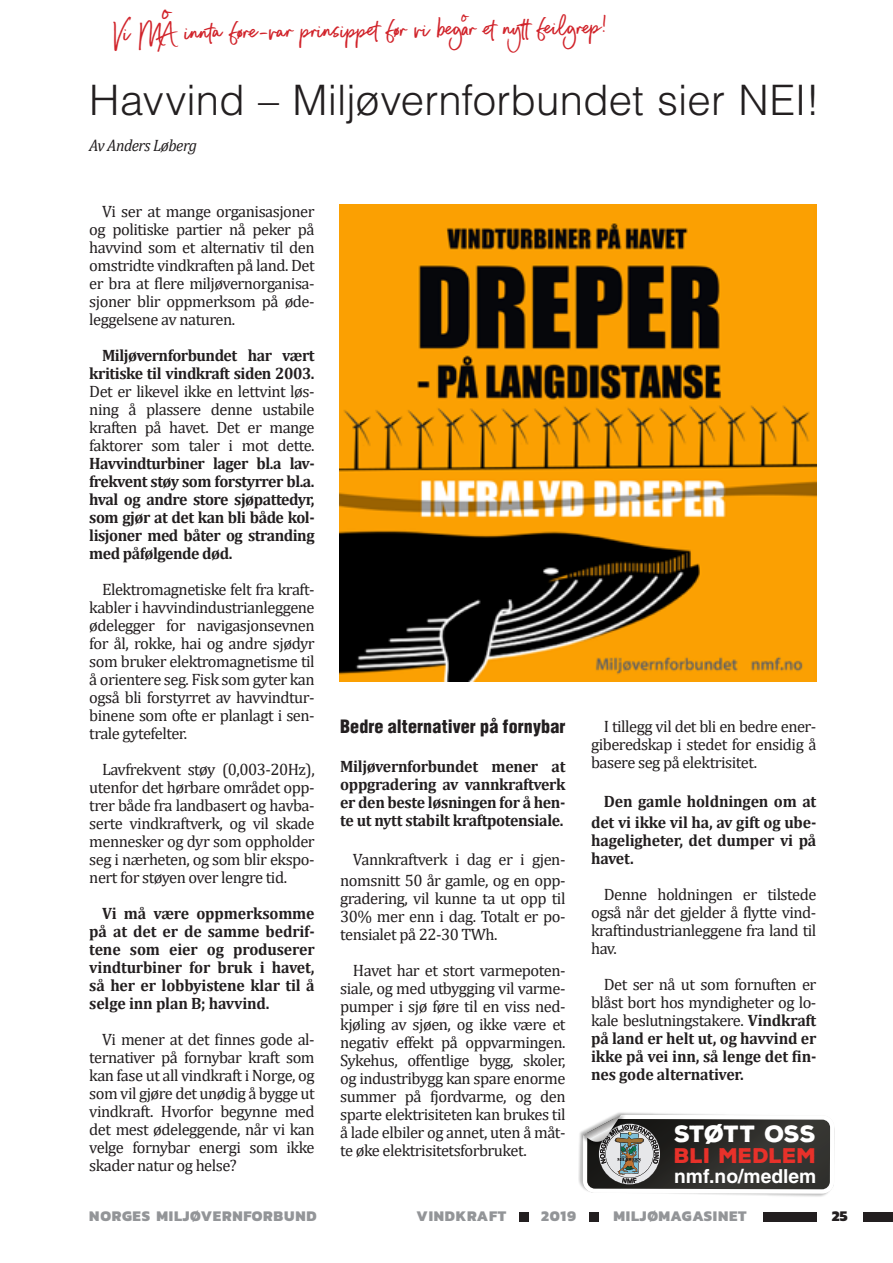
<style>
.page{position:relative;width:893px;height:1263px;background:#fff}
.page>*{position:absolute;margin:0;border:0;box-sizing:border-box;transform-origin:0 0}
.t1{font:42px "Backlash Script Alt";color:#d1232a}
.t2{font:300 42px "Helvetica";color:#231f20}
.t3{font:900 22.8px "Nexa Rust Sans";letter-spacing:-.025em;color:#fff}
.t4{font:900 20.55px "Nexa Rust Sans";color:#e8312a}
.t5{font:700 19.35px "Helvetica";color:#fff}
.Avsnittsmal_1{font:900 condensed 18px "Helvetica";letter-spacing:.005em;color:#231f20}
.Avsnittsmal_1-2{font:16.5px/18px "Cambria";letter-spacing:-.03em;color:#231f20;text-align:justify}
.Avsnittsmal_1-3{font:700 16.5px/18px "Cambria";letter-spacing:-.01em;color:#231f20;text-align:justify;scale:.96 1}
.t6{font:italic 16.5px "Cambria";letter-spacing:-.03em;color:#231f20;scale:.96 1}
.t7{font:800 15px "Kanit";letter-spacing:.05em;color:#939598}
.t8{font:800 15px "Kanit";color:#231f20}
.s1{font-weight:400}
</style>
<div class="page">
<div style="left:863px;top:1212px;width:30px;height:9px;background:#231f20"></div>
<div style="left:763px;top:1212px;width:53px;height:9px;background:#231f20"></div>
<div style="left:519px;top:1212px;width:10px;height:9px;background:#231f20"></div>
<div style="left:589px;top:1212px;width:9px;height:9px;background:#231f20"></div>
<img style="left:339px;top:204px;width:477px;height:477px">
<img style="left:578px;top:1112px;width:257px;height:85px">
<img style="left:578px;top:1112px;width:51px;height:38px">
<svg style="left:583px;top:1115px;width:251px;height:78px;background:#5e5e5b"></svg>
<p class="t1" style="left:113px;top:14px;width:495px;rotate:-1deg">Vi MÅ innta føre-var prinsippet før vi begår et nytt feilgrep!</p>
<p class="t2" style="left:89px;top:74px;width:732px">Havvind – Miljøvernforbundet sier NEI!</p>
<p class="t6" style="left:89px;top:134px;width:114px">Av Anders Løberg</p>
<p class="Avsnittsmal_1-2" style="left:89px;top:202px;width:227px;text-indent:13px">Vi ser at mange organisasjoner og politiske partier nå peker på havvind som et alternativ til den omstridte vindkraften på land. Det er bra at flere miljøvernorganisa&shy;sjoner blir oppmerksom på øde&shy;leggelsene av naturen.</p>
<p class="Avsnittsmal_1-3" style="left:89px;top:346px;width:236px;text-indent:13px">Miljøvernforbundet har vært kritiske til vindkraft siden 2003.<br><span class="s1">Det er likevel ikke en lettvint løs&shy;ning å plassere denne ustabile kraften på havet. Det er mange faktorer som taler i mot dette.<br></span>Havvindturbiner lager bl.a lav&shy;frekvent støy som forstyrrer bl.a. hval og andre store sjøpattedyr, som gjør at det kan bli både kol&shy;lisjoner med båter og stranding med påfølgende død.</p>
<p class="Avsnittsmal_1-2" style="left:89px;top:580px;width:227px;text-indent:13px">Elektromagnetiske felt fra kraft&shy;kabler i havvindindustrianleggene ødelegger for navigasjonsevnen for ål, rokke, hai og andre sjødyr som bruker elektromagnetisme til å orientere seg. Fisk som gyter kan også bli forstyrret av havvindtur&shy;binene som ofte er planlagt i sen&shy;trale gytefelter.</p>
<p class="Avsnittsmal_1-2" style="left:89px;top:760px;width:227px;text-indent:13px">Lavfrekvent støy (0,003-20Hz), utenfor det hørbare området opp&shy;trer både fra landbasert og havba&shy;serte vindkraftverk, og vil skade mennesker og dyr som oppholder seg i nærheten, og som blir ekspo&shy;nert for støyen over lengre tid.</p>
<p class="Avsnittsmal_1-3" style="left:89px;top:904px;width:236px;text-indent:13px">Vi må være oppmerksomme på at det er de samme bedrif&shy;tene som eier og produserer vindturbiner for bruk i havet, så her er lobbyistene klar til å selge inn plan B; havvind.</p>
<p class="Avsnittsmal_1-2" style="left:89px;top:1030px;width:227px;text-indent:13px">Vi mener at det finnes gode al&shy;ternativer på fornybar kraft som kan fase ut all vindkraft i Norge, og som vil gjøre det unødig å bygge ut vindkraft. Hvorfor begynne med det mest ødeleggende, når vi kan velge fornybar energi som ikke skader natur og helse?</p>
<p class="Avsnittsmal_1" style="left:340px;top:715px;width:227px">Bedre alternativer på fornybar</p>
<p class="Avsnittsmal_1-3" style="left:340px;top:757px;width:236px">Miljøvernforbundet mener at oppgradering av vannkraftverk er den beste løsningen for å hen&shy;te ut nytt stabilt kraftpotensiale.</p>
<p class="Avsnittsmal_1-2" style="left:340px;top:849px;width:227px;line-height:21px;text-align:right">Vannkraftverk i dag er i gjen&shy;nomsnitt 50 år gamle, og en opp-</p>
<p class="Avsnittsmal_1-2" style="left:340px;top:889px;width:227px">gradering, vil kunne ta ut opp til 30% mer enn i dag. Totalt er po&shy;tensialet på 22-30 TWh.</p>
<p class="Avsnittsmal_1-2" style="left:340px;top:961px;width:227px;text-indent:13px">Havet har et stort varmepoten&shy;siale, og med utbygging vil varme&shy;pumper i sjø føre til en viss ned&shy;kjøling av sjøen, og ikke være et negativ effekt på oppvarmingen.<br>Sykehus, offentlige bygg, skoler, og industribygg kan spare enorme summer på fjordvarme, og den sparte elektrisiteten kan brukes til å lade elbiler og annet, uten å måt&shy;te øke elektrisitetsforbruket.</p>
<p class="Avsnittsmal_1-2" style="left:591px;top:717px;width:227px;text-indent:13px">I tillegg vil det bli en bedre ener&shy;giberedskap i stedet for ensidig å basere seg på elektrisitet.</p>
<p class="Avsnittsmal_1-3" style="left:591px;top:790px;width:236px;line-height:21px;text-align:right">Den gamle holdningen om at det vi ikke vil ha, av gift og ube-</p>
<p class="Avsnittsmal_1-3" style="left:591px;top:831px;width:236px">hageligheter, det dumper vi på havet.</p>
<p class="Avsnittsmal_1-2" style="left:591px;top:885px;width:227px;text-indent:13px">Denne holdningen er tilstede også når det gjelder å flytte vind&shy;kraftindustrianleggene fra land til hav.</p>
<p class="Avsnittsmal_1-3" style="left:591px;top:975px;width:236px;text-indent:13px"><span class="s1">Det ser nå ut som fornuften er blåst bort hos myndigheter og lo&shy;kale beslutningstakere.</span> Vindkraft på land er helt ut, og havvind er ikke på vei inn, så lenge det fin&shy;nes gode alternativer.</p>
<p class="t3" style="left:674px;top:1118px;width:144px">STØTT OSS</p>
<p class="t4" style="left:674px;top:1142px;width:144px">BLI MEDLEM</p>
<p class="t5" style="left:674px;top:1164px;width:144px">nmf.no/medlem</p>
<p class="t7" style="left:89px;top:1204px;width:229px">NORGES MILJØVERNFORBUND</p>
<p class="t7" style="left:416px;top:1204px;width:91px">VINDKRAFT</p>
<p class="t7" style="left:541px;top:1204px;width:36px">2019</p>
<p class="t7" style="left:613px;top:1204px;width:135px">MILJØMAGASINET</p>
<p class="t8" style="left:832px;top:1204px;width:17px">25</p>
</div>
